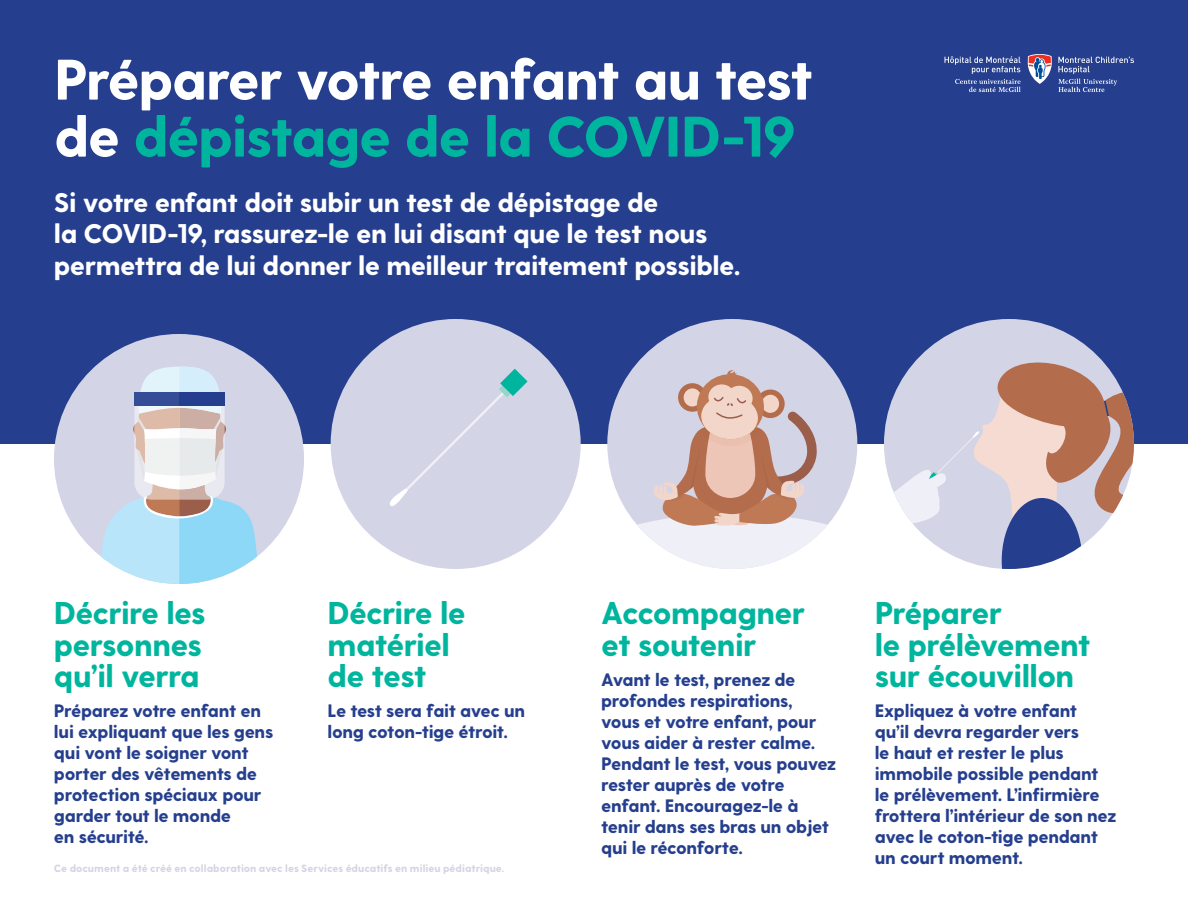
<style>
.page{position:relative;width:1188px;height:918px;background:#fff}
.page>*{position:absolute;margin:0;border:0;box-sizing:border-box;transform-origin:0 0}
.t1{font:800 57px/57px "Greycliff CF";letter-spacing:-.03em;color:#fff}
.t2{font:800 31.5px/31.5px "Greycliff CF";letter-spacing:-.025em;color:#00b59d}
.t3{font:800 27px/31.5px "Greycliff CF";letter-spacing:-.02em;color:#fff}
.t4{font:800 18px/21px "Greycliff CF";letter-spacing:-.02em;color:#253f8e}
.t5{font:800 10.5px "Greycliff CF";color:#d4d4e7}
.s1{color:#00b59d}
</style>
<div class="page">
<div style="left:0;top:0;width:1188px;height:444px;background:#253f8e"></div>
<div style="left:331px;top:319px;width:250px;height:250px;background:#d4d4e7;border-radius:50%"></div>
<svg style="left:390px;top:369px;width:138px;height:137px"></svg>
<svg style="left:1058px;top:57px;width:76px;height:35px"></svg>
<svg style="left:945px;top:56px;width:76px;height:36px"></svg>
<svg style="left:1028px;top:54px;width:24px;height:30px"></svg>
<div style="left:884px;top:319px;width:250px;height:250px;background:#d4d4e7;border-radius:50%"></div>
<svg style="left:890px;top:349px;width:244px;height:220px"></svg>
<div style="left:607px;top:319px;width:250px;height:250px;background:#d4d4e7;border-radius:50%"></div>
<svg style="left:607px;top:369px;width:250px;height:200px"></svg>
<div style="left:54px;top:334px;width:250px;height:250px;background:#d4d4e7;border-radius:50%"></div>
<svg style="left:97px;top:367px;width:164px;height:217px"></svg>
<div style="left:179px;top:393px;width:46px;height:13px;background:#253f8e"></div>
<p class="t1" style="left:54px;top:54px;width:761px">Préparer votre enfant au test de <span class="s1">dépistage de la COVID-19</span></p>
<p class="t3" style="left:54px;top:188px;width:688px">Si votre enfant doit subir un test de dépistage de<br>la COVID-19, rassurez-le en lui disant que le test nous permettra de lui donner le meilleur traitement possible.</p>
<p class="t2" style="left:54px;top:599px;width:153px;text-align:justify">Décrire les personnes qu’il verra</p>
<p class="t4" style="left:54px;top:701px;width:221px">Préparez votre enfant en lui expliquant que les gens qui vont le soigner vont porter des vêtements de protection spéciaux pour garder tout le monde<br>en sécurité.</p>
<p class="t5" style="left:54px;top:862px;width:452px">Ce document a été créé en collaboration avec les Services éducatifs en milieu pédiatrique.</p>
<p class="t2" style="left:328px;top:599px;width:140px">Décrire le matériel de test</p>
<p class="t4" style="left:328px;top:701px;width:199px">Le test sera fait avec un long coton-tige étroit.</p>
<p class="t2" style="left:601px;top:599px;width:206px">Accompagner et soutenir</p>
<p class="t4" style="left:601px;top:670px;width:236px">Avant le test, prenez de profondes respirations, vous et votre enfant, pour vous aider à rester calme.<br>Pendant le test, vous pouvez rester auprès de votre enfant. Encouragez‑le à tenir dans ses bras un objet qui le réconforte.</p>
<p class="t2" style="left:875px;top:599px;width:217px">Préparer<br>le prélèvement sur écouvillon</p>
<p class="t4" style="left:875px;top:701px;width:243px">Expliquez à votre enfant<br>qu’il devra regarder vers<br>le haut et rester le plus immobile possible pendant le prélèvement. L’infirmière frottera l’intérieur de son nez avec le coton-tige pendant un court moment.</p>
</div>
